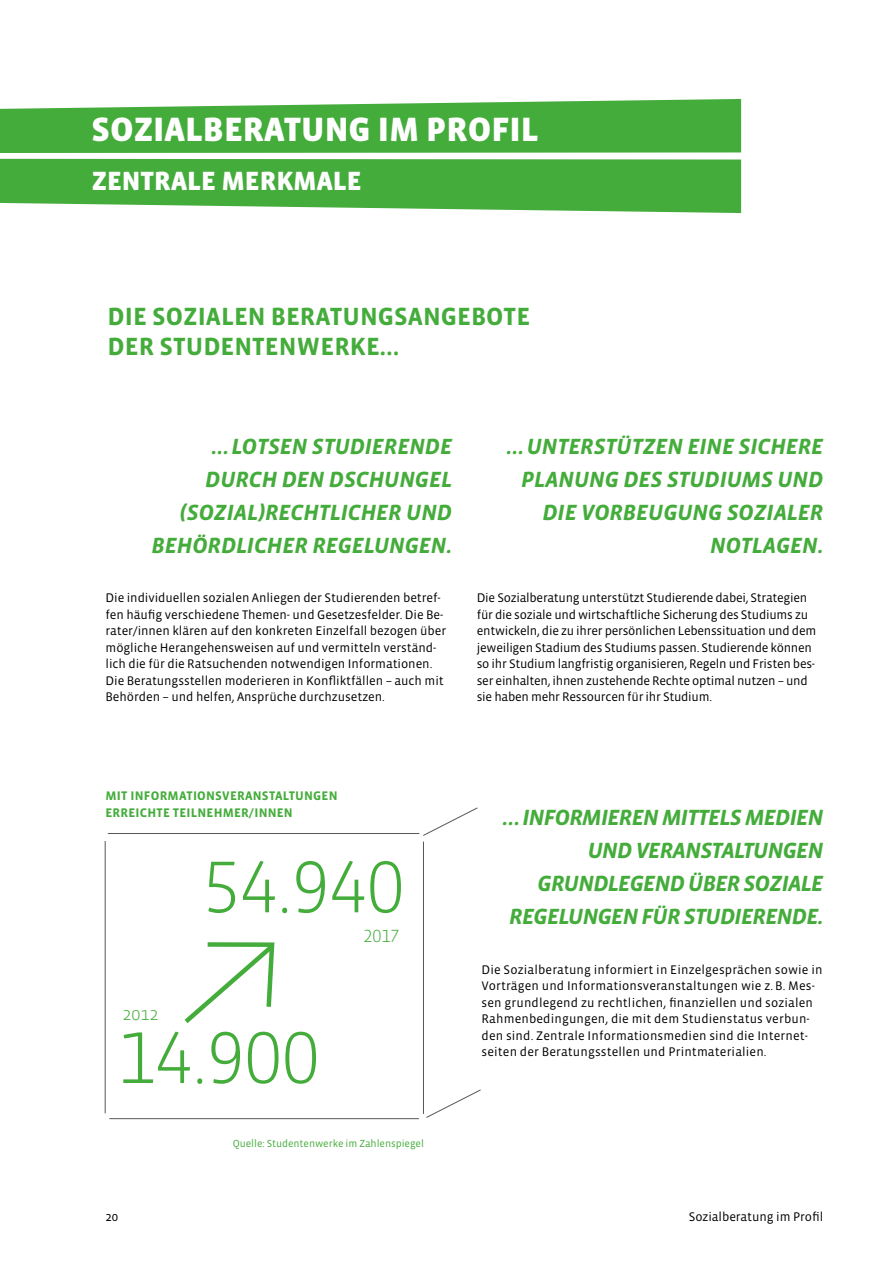
<style>
.page{position:relative;width:893px;height:1263px;background:#fff}
.page>*{position:absolute;margin:0;border:0;box-sizing:border-box;transform-origin:0 0}
.infografik{font:300 75px "Vista Sans OTCE";color:#44ac3b}
.Zahl_Wimmelbild{font:900 34.5px "Vista Sans OTCE";color:#fff}
.Zahl_Wimmelbild-2{font:900 27px "Vista Sans OTCE";color:#fff}
.HEADLINE_MERKMALE_1{font:700 25.5px/30px "Vista Sans OTCE";color:#44ac3b}
.SUBHEADLINE_MERKMALE{font:italic 700 22.5px/33px "Vista Sans OTCE";letter-spacing:-.005em;color:#44ac3b;text-align:right}
.SUBHEADLINE_MERKMALE-2{font:italic 700 22.5px/33px "Vista Sans OTCE";letter-spacing:-.03em;color:#44ac3b;text-align:right}
.infografik-2{font:300 18px "Vista Sans OTCE";color:#44ac3b}
.Fließtext_Copy_Vista{font:12.75px/16.5px "Vista Sans OTCE";letter-spacing:-.005em;color:#000}
.H3_Vista{font:700 12.75px/16.5px "Vista Sans OTCE";letter-spacing:.015em;color:#44ac3b}
.Fließtext_Copy_Vista-2{font:10.5px "Vista Sans OTCE";letter-spacing:-.005em;color:#44ac3b}
</style>
<div class="page">
<svg style="left:0;top:99px;width:741px;height:54px;background:#55b34d"></svg>
<svg style="left:0;top:159px;width:741px;height:54px;background:#55b34d"></svg>
<svg style="left:184px;top:942px;width:91px;height:81px"></svg>
<hr style="left:105px;top:841px;width:1px;height:272px;background:#575756">
<hr style="left:423px;top:841px;width:1px;height:273px;background:#575756">
<hr style="left:109px;top:1118px;width:310px;height:1px;background:#575756">
<hr style="left:108px;top:833px;width:311px;height:1px;background:#575756">
<svg style="left:423px;top:807px;width:55px;height:29px"></svg>
<svg style="left:426px;top:1089px;width:55px;height:29px"></svg>
<p class="Zahl_Wimmelbild" style="left:91px;top:110px;width:449px">SOZIALBERATUNG IM PROFIL</p>
<p class="Zahl_Wimmelbild-2" style="left:92px;top:166px;width:271px">ZENTRALE MERKMALE</p>
<p class="HEADLINE_MERKMALE_1" style="left:108px;top:302px;width:424px">DIE SOZIALEN BERATUNGSANGEBOTE<br>DER STUDENTENWERKE…</p>
<p class="SUBHEADLINE_MERKMALE" style="left:212px;top:429px;width:242px">…LOTSEN STUDIERENDE</p>
<p class="SUBHEADLINE_MERKMALE" style="left:180px;top:462px;width:274px">DURCH DEN DSCHUNGEL (SOZIAL)RECHTLICHER UND</p>
<p class="SUBHEADLINE_MERKMALE" style="left:152px;top:528px;width:302px">BEHÖRDLICHER REGELUNGEN.</p>
<p class="Fließtext_Copy_Vista" style="left:106px;top:590px;width:342px">Die individuellen sozialen Anliegen der Studierenden betref&shy;fen häufig verschiedene Themen- und Gesetzesfelder. Die Be&shy;rater/innen klären auf den konkreten Einzelfall bezogen über mögliche Herangehensweisen auf und vermitteln verständ&shy;lich die für die Ratsuchenden notwendigen Informationen.<br>Die Beratungsstellen moderieren in Konfliktfällen – auch mit Behörden – und helfen, Ansprüche durchzusetzen.</p>
<p class="SUBHEADLINE_MERKMALE" style="left:507px;top:429px;width:318px">…UNTERSTÜTZEN EINE SICHERE<br>PLANUNG DES STUDIUMS UND</p>
<p class="SUBHEADLINE_MERKMALE" style="left:542px;top:495px;width:282px">DIE VORBEUGUNG SOZIALER<br>NOTLAGEN.</p>
<p class="Fließtext_Copy_Vista" style="left:477px;top:590px;width:341px">Die Sozialberatung unterstützt Studierende dabei, Strategien für die soziale und wirtschaftliche Sicherung des Studiums zu entwickeln, die zu ihrer persönlichen Lebenssituation und dem jeweiligen Stadium des Studiums passen. Studierende können so ihr Studium langfristig organisieren, Regeln und Fristen bes&shy;ser einhalten, ihnen zustehende Rechte optimal nutzen – und sie haben mehr Ressourcen für ihr Studium.</p>
<p class="H3_Vista" style="left:106px;top:788px;width:234px">MIT INFORMATIONSVERANSTALTUNGEN<br>ERREICHTE TEILNEHMER/INNEN</p>
<p class="infografik" style="left:203px;top:844px;width:203px">54.940</p>
<p class="infografik-2" style="left:122px;top:1003px;width:37px">2012</p>
<p class="infografik" style="left:118px;top:1015px;width:203px">14.900</p>
<p class="infografik-2" style="left:363px;top:926px;width:37px">2017</p>
<p class="Fließtext_Copy_Vista-2" style="left:233px;top:1137px;width:193px">Quelle: Studentenwerke im Zahlenspiegel</p>
<p class="SUBHEADLINE_MERKMALE-2" style="left:502px;top:801px;width:323px">…INFORMIEREN MITTELS MEDIEN<br>UND VERANSTALTUNGEN<br>GRUNDLEGEND ÜBER SOZIALE<br>REGELUNGEN FÜR STUDIERENDE.</p>
<p class="Fließtext_Copy_Vista" style="left:482px;top:961px;width:342px">Die Sozialberatung informiert in Einzelgesprächen sowie in Vorträgen und Informationsveranstaltungen wie z.B. Mes&shy;sen grundlegend zu rechtlichen, finanziellen und sozialen Rahmenbedingungen, die mit dem Studienstatus verbun&shy;den sind. Zentrale Informationsmedien sind die Internet&shy;seiten der Beratungsstellen und Printmaterialien.</p>
<p class="Fließtext_Copy_Vista" style="left:106px;top:1208px;width:14px">20</p>
<p class="Fließtext_Copy_Vista" style="left:689px;top:1208px;width:136px">Sozialberatung im Profil</p>
</div>
